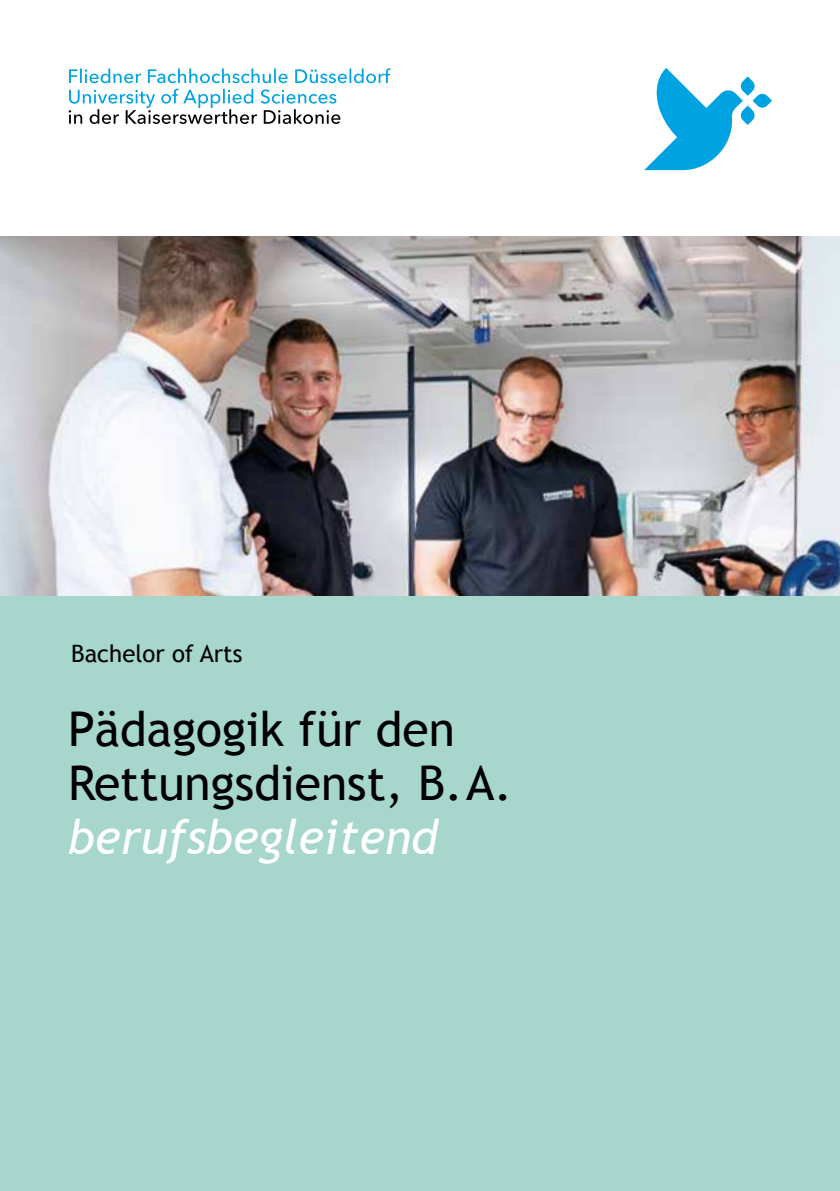
<style>
.page{position:relative;width:840px;height:1191px;background:#fff}
.page>*{position:absolute;margin:0;border:0;box-sizing:border-box;transform-origin:0 0}
.t1{font:48px/54px "Trebuchet MS";color:#000}
.t2{font:italic 48px "Trebuchet MS";color:#fff}
.t3{font:24px "Trebuchet MS";color:#000}
</style>
<div class="page">
<div style="left:0;top:595px;width:839px;height:596px;background:#a6d6cc"></div>
<img style="left:0;top:236px;width:839px;height:359px">
<svg style="left:644px;top:68px;width:127px;height:102px"></svg>
<svg style="left:69px;top:89px;width:271px;height:35px"></svg>
<svg style="left:69px;top:68px;width:321px;height:15px"></svg>
<p class="t3" style="left:71px;top:639px;width:173px">Bachelor of Arts</p>
<p class="t1" style="left:68px;top:702px;width:445px">Pädagogik für den<br>Rettungsdienst, B.A.</p>
<p class="t2" style="left:68px;top:808px;width:371px">berufsbegleitend</p>
</div>
